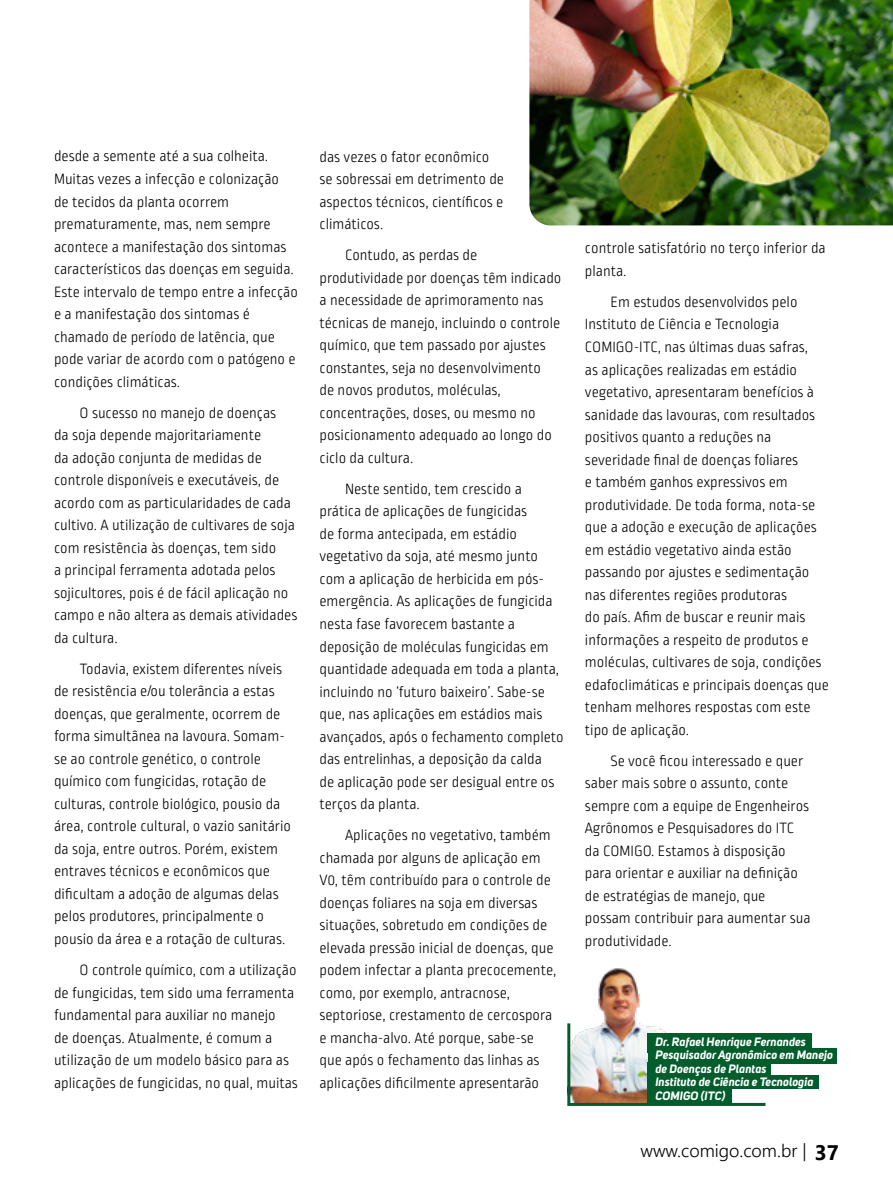
<style>
.page{position:relative;width:893px;height:1191px;background:#fff}
.page>*{position:absolute;margin:0;border:0;box-sizing:border-box;transform-origin:0 0}
.t1{font:300 18px "Segoe UI";color:#000}
.t2{font:300 15.75px/22.5px "Ropa Soft Pro";color:#000}
.t3{font:italic 700 12px/13.5px "Uni Sans";color:#fff}
.s1{font-weight:700;font-size:21px}
</style>
<div class="page">
<img style="left:529px;top:0;width:364px;height:225px">
<img style="left:598px;top:968px;width:42px;height:52px">
<img style="left:567px;top:1020px;width:199px;height:86px">
<div style="left:648px;top:1033px;width:164px;height:19px;background:#025d2c"></div>
<div style="left:648px;top:1048px;width:188px;height:15px;background:#025d2c"></div>
<div style="left:648px;top:1062px;width:123px;height:13px;background:#025d2c"></div>
<div style="left:648px;top:1075px;width:171px;height:14px;background:#025d2c"></div>
<div style="left:648px;top:1088px;width:84px;height:15px;background:#025d2c"></div>
<p class="t2" style="left:54px;top:146px;width:245px">desde a semente até a sua colheita.<br>Muitas vezes a infecção e colonização<br>de tecidos da planta ocorrem prematuramente, mas, nem sempre acontece a manifestação dos sintomas característicos das doenças em seguida.<br>Este intervalo de tempo entre a infecção e a manifestação dos sintomas é chamado de período de latência, que pode variar de acordo com o patógeno e condições climáticas.</p>
<p class="t2" style="left:54px;top:402px;width:245px;text-indent:26px">O sucesso no manejo de doenças<br>da soja depende majoritariamente<br>da adoção conjunta de medidas de controle disponíveis e executáveis, de acordo com as particularidades de cada cultivo. A utilização de cultivares de soja com resistência às doenças, tem sido<br>a principal ferramenta adotada pelos sojicultores, pois é de fácil aplicação no campo e não altera as demais atividades da cultura.</p>
<p class="t2" style="left:54px;top:658px;width:239px;text-indent:26px">Todavia, existem diferentes níveis de resistência e/ou tolerância a estas doenças, que geralmente, ocorrem de forma simultânea na lavoura. Somam&shy;se ao controle genético, o controle químico com fungicidas, rotação de culturas, controle biológico, pousio da área, controle cultural, o vazio sanitário da soja, entre outros. Porém, existem entraves técnicos e econômicos que dificultam a adoção de algumas delas pelos produtores, principalmente o pousio da área e a rotação de culturas.</p>
<p class="t2" style="left:54px;top:959px;width:245px;text-indent:26px">O controle químico, com a utilização de fungicidas, tem sido uma ferramenta fundamental para auxiliar no manejo<br>de doenças. Atualmente, é comum a utilização de um modelo básico para as aplicações de fungicidas, no qual, muitas</p>
<p class="t2" style="left:319px;top:146px;width:186px">das vezes o fator econômico se sobressai em detrimento de aspectos técnicos, científicos e climáticos.</p>
<p class="t2" style="left:319px;top:245px;width:243px;text-indent:26px">Contudo, as perdas de produtividade por doenças têm indicado a necessidade de aprimoramento nas técnicas de manejo, incluindo o controle químico, que tem passado por ajustes constantes, seja no desenvolvimento<br>de novos produtos, moléculas, concentrações, doses, ou mesmo no posicionamento adequado ao longo do ciclo da cultura.</p>
<p class="t2" style="left:319px;top:478px;width:246px;text-indent:26px">Neste sentido, tem crescido a prática de aplicações de fungicidas<br>de forma antecipada, em estádio vegetativo da soja, até mesmo junto com a aplicação de herbicida em pós&shy;emergência. As aplicações de fungicida nesta fase favorecem bastante a deposição de moléculas fungicidas em quantidade adequada em toda a planta, incluindo no ‘futuro baixeiro’. Sabe-se que, nas aplicações em estádios mais avançados, após o fechamento completo das entrelinhas, a deposição da calda<br>de aplicação pode ser desigual entre os terços da planta.</p>
<p class="t2" style="left:319px;top:824px;width:238px;text-indent:26px">Aplicações no vegetativo, também chamada por alguns de aplicação em V0, têm contribuído para o controle de doenças foliares na soja em diversas situações, sobretudo em condições de elevada pressão inicial de doenças, que podem infectar a planta precocemente, como, por exemplo, antracnose, septoriose, crestamento de cercospora e mancha-alvo. Até porque, sabe-se que após o fechamento das linhas as aplicações dificilmente apresentarão</p>
<p class="t2" style="left:585px;top:238px;width:242px">controle satisfatório no terço inferior da planta.</p>
<p class="t2" style="left:585px;top:291px;width:246px;text-indent:26px">Em estudos desenvolvidos pelo Instituto de Ciência e Tecnologia COMIGO-ITC, nas últimas duas safras,<br>as aplicações realizadas em estádio vegetativo, apresentaram benefícios à sanidade das lavouras, com resultados positivos quanto a reduções na severidade final de doenças foliares<br>e também ganhos expressivos em produtividade. De toda forma, nota-se que a adoção e execução de aplicações em estádio vegetativo ainda estão passando por ajustes e sedimentação nas diferentes regiões produtoras<br>do país. Afim de buscar e reunir mais informações a respeito de produtos e moléculas, cultivares de soja, condições edafoclimáticas e principais doenças que tenham melhores respostas com este tipo de aplicação.</p>
<p class="t2" style="left:585px;top:750px;width:227px;text-indent:26px">Se você ficou interessado e quer saber mais sobre o assunto, conte sempre com a equipe de Engenheiros<br>Agrônomos e Pesquisadores do ITC da COMIGO. Estamos à disposição para orientar e auxiliar na definição de estratégias de manejo, que possam contribuir para aumentar sua produtividade.</p>
<p class="t3" style="left:655px;top:1034px;width:179px">Dr. Rafael Henrique Fernandes<br>Pesquisador Agronômico em Manejo de Doenças de Plantas<br>Instituto de Ciência e Tecnologia<br>COMIGO (ITC)</p>
<p class="t1" style="left:640px;top:1133px;width:200px">www.comigo.com.br | <span class="s1">37</span></p>
</div>
